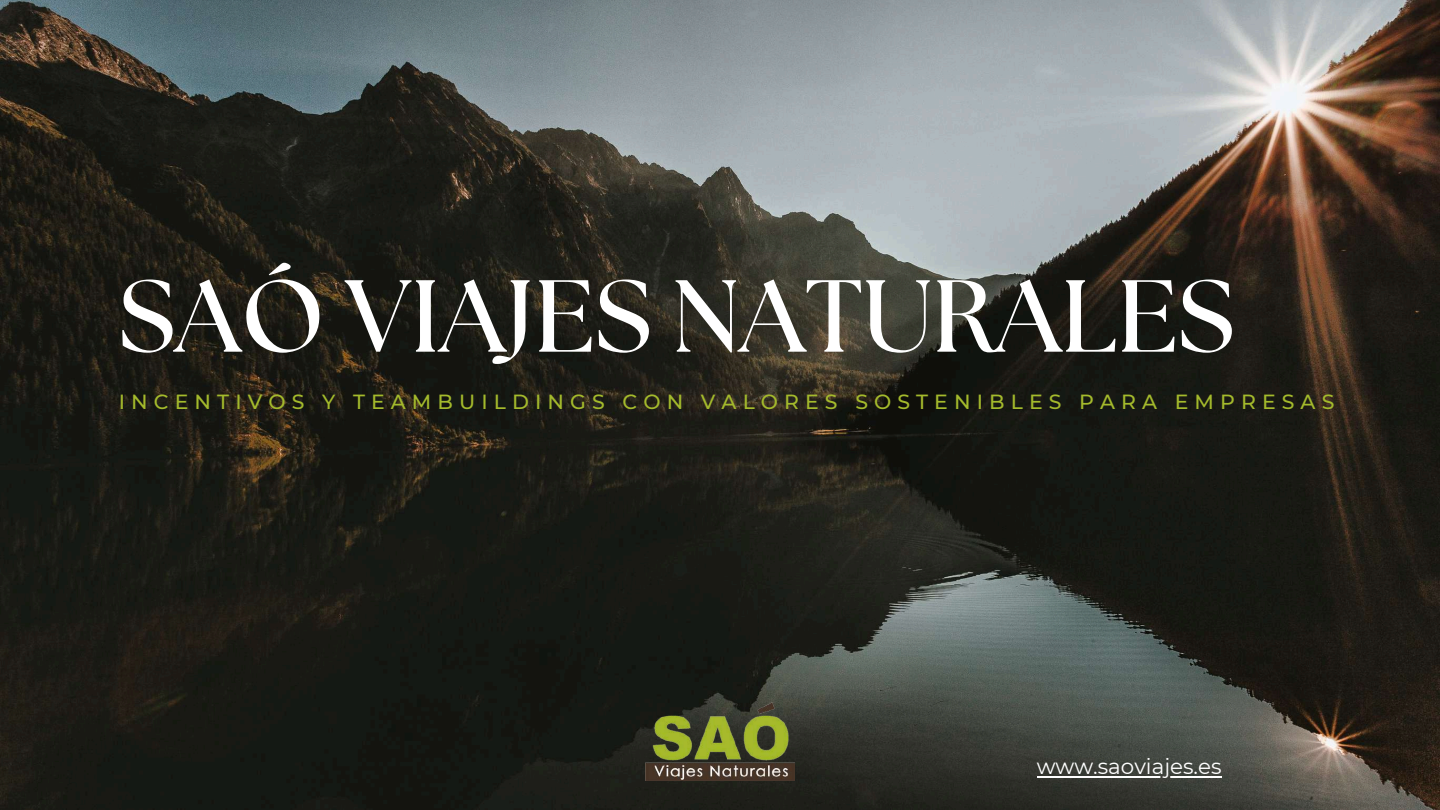
<style>
.page{position:relative;width:1440px;height:810px;background:#fff}
.page>*{position:absolute;margin:0;border:0;box-sizing:border-box;transform-origin:0 0}
.t1{font:700 102.1px "The Seasons";color:#fff}
.t2{font:21.4px "Montserrat";color:#fff}
.t3{font:500 20.5px "Montserrat";letter-spacing:.3em;color:#a4ba2c}
</style>
<div class="page">
<img style="left:0;top:0;width:1440px;height:810px">
<img style="left:645px;top:702px;width:150px;height:79px">
<hr style="left:1037px;top:776px;width:185px;height:1px;background:#fff">
<h1 class="t1" style="left:119px;top:270px;width:1117px">SAÓ VIAJES NATURALES</h1>
<p class="t3" style="left:119px;top:389px;width:1217px">INCENTIVOS Y TEAMBUILDINGS CON VALORES SOSTENIBLES PARA EMPRESAS</p>
<p class="t2" style="left:1037px;top:754px;width:186px">www.saoviajes.es</p>
</div>
